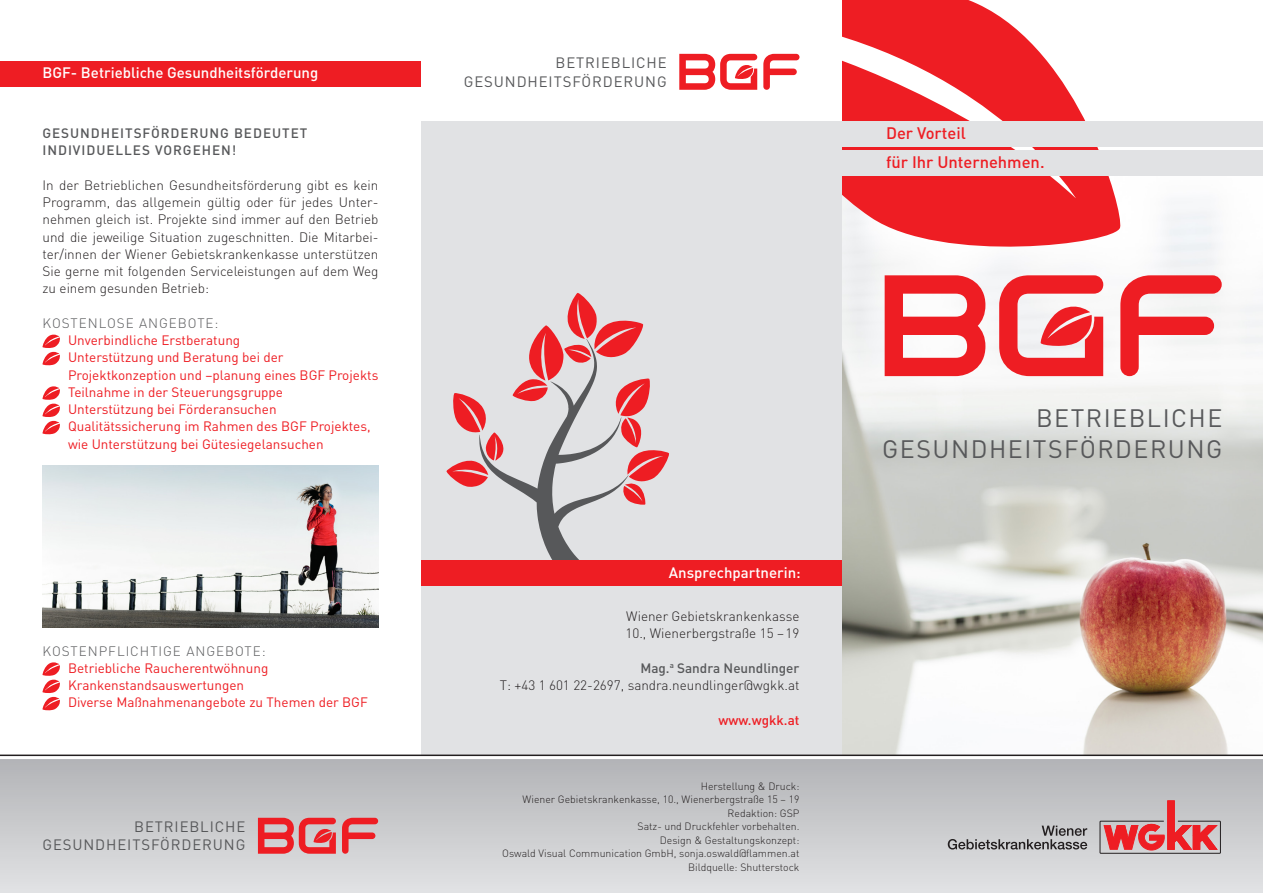
<style>
.page{position:relative;width:1263px;height:893px;background:#fff}
.page>*{position:absolute;margin:0;border:0;box-sizing:border-box;transform-origin:0 0}
.t1{font:24.9px/31.7px "DIN";letter-spacing:.06em;color:#57585a;text-align:right}
.t2{font:500 16.5px/29.2px "DIN";color:#ee1d23}
.t3{font:500 15px "DIN";color:#fff}
.t4{font:14.85px/18.9px "DIN";letter-spacing:.06em;color:#57585a;text-align:right}
.t5{font:300 13.5px/17.2px "DIN";color:#231f20;text-align:justify}
.t6{font:13.5px/17.2px "DIN";color:#ee1d23}
.t7{font:500 13.5px/17.2px "DIN";letter-spacing:.07em;color:#57585a}
.t8{font:300 13.5px "DIN";letter-spacing:.07em;color:#57585a}
.t9{font:500 13.5px "DIN";color:#ee1d23}
.t10{font:300 10.5px/13.5px "DIN";color:#231f20;text-align:right}
.s1{font-weight:500;color:#57585a}
</style>
<div class="page">
<img style="left:842px;top:175px;width:421px;height:580px">
<div style="left:0;top:61px;width:421px;height:25px;background:#ee1d23"></div>
<svg style="left:42px;top:334px;width:18px;height:32px"></svg>
<svg style="left:42px;top:386px;width:18px;height:49px"></svg>
<svg style="left:42px;top:662px;width:18px;height:49px"></svg>
<svg style="left:885px;top:275px;width:100px;height:101px"></svg>
<svg style="left:1120px;top:275px;width:102px;height:101px"></svg>
<svg style="left:999px;top:275px;width:104px;height:101px"></svg>
<svg style="left:842px;top:0;width:282px;height:265px;fill:#ee1d23"></svg>
<div style="left:842px;top:150px;width:421px;height:25px;background:#e1e2e4"></div>
<div style="left:842px;top:121px;width:421px;height:25px;background:#e1e2e4"></div>
<div style="left:421px;top:121px;width:421px;height:633px;background:#e1e2e4"></div>
<div style="left:0;top:759px;width:1263px;height:134px;background:linear-gradient(to bottom,#b2b3b6,#e0e1e3)"></div>
<svg style="left:446px;top:293px;width:223px;height:267px"></svg>
<div style="left:421px;top:560px;width:421px;height:26px;background:#ee1d23"></div>
<div style="left:1100px;top:821px;width:121px;height:32px;border:1px solid #231f20"></div>
<svg style="left:1103px;top:800px;width:115px;height:50px;background:#d2868a"></svg>
<svg style="left:948px;top:826px;width:139px;height:23px;background:#a8a8aa"></svg>
<hr style="left:0;top:755px;width:1263px;height:1px;background:#231f20">
<svg style="left:763px;top:54px;width:36px;height:36px"></svg>
<svg style="left:679px;top:54px;width:78px;height:36px"></svg>
<img style="left:42px;top:466px;width:336px;height:162px">
<svg style="left:342px;top:818px;width:36px;height:36px"></svg>
<svg style="left:258px;top:818px;width:78px;height:36px;background:#e06367"></svg>
<p class="t3" style="left:43px;top:63px;width:277px">BGF- Betriebliche Gesundheitsförderung</p>
<p class="t7" style="left:43px;top:124px;width:266px">Gesundheitsförderung bedeutet individuelles Vorgehen!</p>
<p class="t5" style="left:43px;top:176px;width:337px">In der Betrieblichen Gesundheitsförderung gibt es kein Programm, das allgemein gültig oder für jedes Unter&shy;nehmen gleich ist. Projekte sind immer auf den Betrieb und die jeweilige Situation zugeschnitten. Die Mitarbei&shy;ter/innen der Wiener Gebietskrankenkasse unterstützen Sie gerne mit folgenden Serviceleistungen auf dem Weg zu einem gesunden Betrieb:</p>
<p class="t8" style="left:43px;top:315px;width:178px">Kostenlose Ang ebote:</p>
<p class="t6" style="left:68px;top:331px;width:312px">Unverbindliche Erstberatung<br>Unterstützung und Beratung bei der Projektkonzeption und –planung eines BGF Projekts Teilnahme in der Steuerungsgruppe<br>Unterstützung bei Förderansuchen Qualitätssicherung im Rahmen des BGF Projektes, wie Unterstützung bei Gütesiegelansuchen</p>
<p class="t8" style="left:43px;top:642px;width:225px">Kostenpfli chtig e Ang ebote:</p>
<p class="t6" style="left:68px;top:659px;width:301px">Betriebliche Raucherentwöhnung<br>Krankenstandsauswertungen<br>Diverse Maßnahmenangebote zu Themen der BGF</p>
<p class="t4" style="left:42px;top:816px;width:204px">BETRIEBLICHE<br>GESUNDHEITSFÖRDERUNG</p>
<p class="t4" style="left:464px;top:53px;width:204px">BETRIEBLICHE<br>GESUNDHEITSFÖRDERUNG</p>
<p class="t2" style="left:886px;top:118px;width:160px">Der Vorteil<br>für I hr Unternehmen.</p>
<p class="t3" style="left:669px;top:563px;width:133px">Ansprechpartnerin:</p>
<p class="t5" style="left:625px;top:607px;width:175px">Wiener Gebietskrankenkasse<br>10., Wienerbergstraße 15 – 19</p>
<p class="t5" style="left:500px;top:659px;width:301px;text-align:right"><span class="s1">Mag.</span><sup>a</sup> <span class="s1">Sandra Neundlinger<br></span>T: +43 1 601 22-2697, sandra.neundlinger@wgkk.at</p>
<p class="t9" style="left:718px;top:711px;width:83px">www.wgkk.at</p>
<p class="t10" style="left:502px;top:779px;width:299px">Herstellung &amp; Druck:<br>Wiener Gebietskrankenkasse, 10., Wienerbergstraße 15 – 19<br>Redaktion: GSP<br>Satz- und Druckfehler vorbehalten.<br>Design &amp; Gestaltungskonzept:<br>Oswald Visual Communication GmbH , sonja.oswald@flammen.at Bildquelle: Shutterstock</p>
<h1 class="t1" style="left:882px;top:401px;width:342px">BETRIEBLICHE<br>GESUNDHEITSFÖRDERUNG</h1>
</div>
